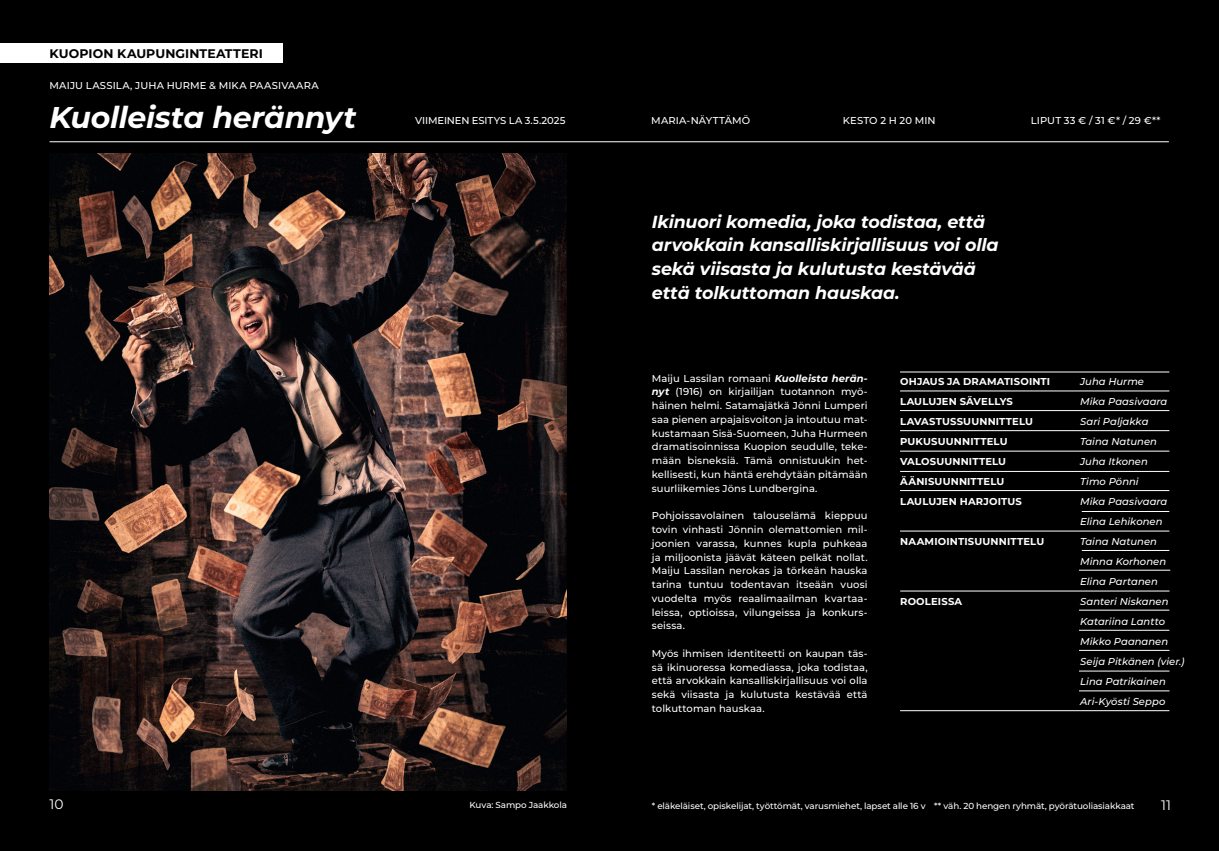
<style>
.page{position:relative;width:1219px;height:851px;background:#fff}
.page>*{position:absolute;margin:0;border:0;box-sizing:border-box;transform-origin:0 0}
.bold_otsikko{font:italic 700 30px "Montserrat";letter-spacing:-.01em;color:#fff}
.Väliotsikko_-_bold_italic{font:italic 700 17.5px/23.8px "Montserrat";letter-spacing:-.005em;color:#fff}
.t1{font:13.75px "Montserrat";color:#fff}
.leipä_bold{font:700 12.5px "Montserrat";letter-spacing:.01em;color:#000}
.Väliotsikko_-_bold_italic-2{font:500 10px/13.8px "Montserrat";letter-spacing:.005em;color:#fff;text-align:justify}
.Väliotsikko_-_bold_italic-3{font:italic 500 10px "Montserrat";color:#fff}
.Väliotsikko_-_bold_italic-4{font:700 10px "Montserrat";letter-spacing:.015em;color:#fff}
.bold_otsikko-2{font:500 10px "Montserrat";letter-spacing:.005em;color:#fff}
.leipä_bold-2{font:500 10px "Montserrat";letter-spacing:.015em;color:#fff}
.Väliotsikko_-_bold_italic-5{font:500 8.75px "Montserrat";letter-spacing:-.01em;color:#fff}
.s1{font-weight:700;font-style:italic}
</style>
<div class="page">
<div style="left:0;top:0;width:1219px;height:850px;background:#000"></div>
<img style="left:50px;top:154px;width:517px;height:636px">
<div style="left:0;top:44px;width:283px;height:19px;background:#fff"></div>
<hr style="left:900px;top:451px;width:269px;height:1px;background:#fff">
<hr style="left:900px;top:490px;width:269px;height:1px;background:#fff">
<hr style="left:900px;top:390px;width:269px;height:1px;background:#fff">
<hr style="left:900px;top:430px;width:269px;height:1px;background:#fff">
<hr style="left:900px;top:471px;width:269px;height:1px;background:#fff">
<hr style="left:900px;top:590px;width:269px;height:1px;background:#fff">
<hr style="left:900px;top:710px;width:269px;height:1px;background:#fff">
<hr style="left:900px;top:530px;width:269px;height:1px;background:#fff">
<hr style="left:900px;top:372px;width:269px;height:1px;background:#fff">
<hr style="left:1082px;top:550px;width:87px;height:1px;background:#fff">
<hr style="left:1082px;top:511px;width:87px;height:1px;background:#fff">
<hr style="left:1079px;top:570px;width:91px;height:1px;background:#fff">
<hr style="left:1079px;top:610px;width:90px;height:1px;background:#fff">
<hr style="left:1079px;top:650px;width:90px;height:1px;background:#fff">
<hr style="left:1079px;top:630px;width:90px;height:1px;background:#fff">
<hr style="left:1079px;top:670px;width:90px;height:1px;background:#fff">
<hr style="left:1079px;top:690px;width:90px;height:1px;background:#fff">
<hr style="left:900px;top:410px;width:269px;height:1px;background:#fff">
<hr style="left:50px;top:141px;width:1119px;height:1px;background:#fff">
<p class="leipä_bold" style="left:50px;top:44px;width:215px">KUOPION KAUPUNGINTEATTERI</p>
<p class="leipä_bold-2" style="left:50px;top:79px;width:271px">MAIJU LASSILA, JUHA HURME &amp; MIKA PAASIVAARA</p>
<p class="bold_otsikko" style="left:50px;top:95px;width:308px">Kuolleista herännyt</p>
<p class="bold_otsikko-2" style="left:415px;top:113px;width:152px">VIIMEINEN ESITYS LA 3.5.2025</p>
<p class="bold_otsikko-2" style="left:651px;top:113px;width:100px">MARIA-NÄYTTÄMÖ</p>
<p class="bold_otsikko-2" style="left:843px;top:113px;width:94px">KESTO 2 H 20 MIN</p>
<p class="bold_otsikko-2" style="left:1031px;top:113px;width:131px">LIPUT 33 € / 31 €* / 29 €**</p>
<p class="Väliotsikko_-_bold_italic" style="left:652px;top:209px;width:348px">Ikinuori komedia, joka todistaa, että arvokkain kansalliskirjallisuus voi olla sekä viisasta ja kulutusta kestävää</p>
<p class="Väliotsikko_-_bold_italic" style="left:652px;top:280px;width:250px">että tolkuttoman hauskaa.</p>
<p class="Väliotsikko_-_bold_italic-2" style="left:652px;top:371px;width:217px">Maiju Lassilan romaani <span class="s1">Kuolleista herän&shy;nyt</span> (1916) on kirjailijan tuotannon myö&shy;häinen helmi. Satamajätkä Jönni Lumperi saa pienen arpajaisvoiton ja intoutuu mat&shy;kustamaan Sisä-Suomeen, Juha Hurmeen dramatisoinnissa Kuopion seudulle, teke&shy;mään bisneksiä. Tämä onnistuukin het&shy;kellisesti, kun häntä erehdytään pitämään suurliikemies Jöns Lundbergina.</p>
<p class="Väliotsikko_-_bold_italic-2" style="left:652px;top:508px;width:217px">Pohjoissavolainen talouselämä kieppuu tovin vinhasti Jönnin olemattomien mil&shy;joonien varassa, kunnes kupla puhkeaa ja miljoonista jäävät käteen pelkät nollat.<br>Maiju Lassilan nerokas ja törkeän hauska tarina tuntuu todentavan itseään vuosi vuodelta myös reaalimaailman kvartaa&shy;leissa, optioissa, vilungeissa ja konkurs&shy;seissa.</p>
<p class="Väliotsikko_-_bold_italic-2" style="left:652px;top:646px;width:217px">Myös ihmisen identiteetti on kaupan täs&shy;sä ikinuoressa komediassa, joka todistaa, että arvokkain kansalliskirjallisuus voi olla sekä viisasta ja kulutusta kestävää että tolkuttoman hauskaa.</p>
<p class="Väliotsikko_-_bold_italic-4" style="left:900px;top:374px;width:152px">OHJAUS JA DRAMATISOINTI</p>
<p class="Väliotsikko_-_bold_italic-3" style="left:1080px;top:374px;width:65px">Juha Hurme</p>
<p class="Väliotsikko_-_bold_italic-4" style="left:900px;top:394px;width:114px">LAULUJEN SÄVELLYS</p>
<p class="Väliotsikko_-_bold_italic-3" style="left:1080px;top:394px;width:89px">Mika Paasivaara</p>
<p class="Väliotsikko_-_bold_italic-4" style="left:900px;top:414px;width:134px">LAVASTUSSUUNNITTELU</p>
<p class="Väliotsikko_-_bold_italic-3" style="left:1080px;top:414px;width:70px">Sari Paljakka</p>
<p class="Väliotsikko_-_bold_italic-4" style="left:900px;top:434px;width:109px">PUKUSUUNNITTELU</p>
<p class="Väliotsikko_-_bold_italic-3" style="left:1080px;top:434px;width:78px">Taina Natunen</p>
<p class="Väliotsikko_-_bold_italic-4" style="left:900px;top:454px;width:107px">VALOSUUNNITTELU</p>
<p class="Väliotsikko_-_bold_italic-3" style="left:1080px;top:454px;width:69px">Juha Itkonen</p>
<p class="Väliotsikko_-_bold_italic-4" style="left:900px;top:474px;width:106px">ÄÄNISUUNNITTELU</p>
<p class="Väliotsikko_-_bold_italic-3" style="left:1080px;top:474px;width:60px">Timo Pönni</p>
<p class="Väliotsikko_-_bold_italic-4" style="left:900px;top:494px;width:123px">LAULUJEN HARJOITUS</p>
<p class="Väliotsikko_-_bold_italic-3" style="left:1080px;top:494px;width:89px">Mika Paasivaara</p>
<p class="Väliotsikko_-_bold_italic-3" style="left:1080px;top:514px;width:84px">Elina Lehikonen</p>
<p class="Väliotsikko_-_bold_italic-4" style="left:900px;top:534px;width:146px">NAAMIOINTISUUNNITTELU</p>
<p class="Väliotsikko_-_bold_italic-3" style="left:1080px;top:534px;width:78px">Taina Natunen</p>
<p class="Väliotsikko_-_bold_italic-3" style="left:1080px;top:554px;width:87px">Minna Korhonen</p>
<p class="Väliotsikko_-_bold_italic-3" style="left:1080px;top:574px;width:79px">Elina Partanen</p>
<p class="Väliotsikko_-_bold_italic-4" style="left:900px;top:594px;width:64px">ROOLEISSA</p>
<p class="Väliotsikko_-_bold_italic-3" style="left:1080px;top:594px;width:90px">Santeri Niskanen</p>
<p class="Väliotsikko_-_bold_italic-3" style="left:1080px;top:614px;width:86px">Katariina Lantto</p>
<p class="Väliotsikko_-_bold_italic-3" style="left:1080px;top:634px;width:90px">Mikko Paananen</p>
<p class="Väliotsikko_-_bold_italic-3" style="left:1080px;top:654px;width:106px">Seija Pitkänen (vier.)</p>
<p class="Väliotsikko_-_bold_italic-3" style="left:1080px;top:674px;width:87px">Lina Patrikainen</p>
<p class="Väliotsikko_-_bold_italic-3" style="left:1080px;top:694px;width:87px">Ari-Kyösti Seppo</p>
<p class="t1" style="left:50px;top:794px;width:16px">10</p>
<p class="Väliotsikko_-_bold_italic-5" style="left:470px;top:798px;width:99px">Kuva: Sampo Jaakkola</p>
<p class="t1" style="left:1161px;top:795px;width:11px">11</p>
<p class="Väliotsikko_-_bold_italic-5" style="left:652px;top:799px;width:484px">* eläkeläiset, opiskelijat, työttömät, varusmiehet, lapset alle 16 v ** väh. 20 hengen ryhmät, pyörätuoliasiakkaat</p>
</div>
